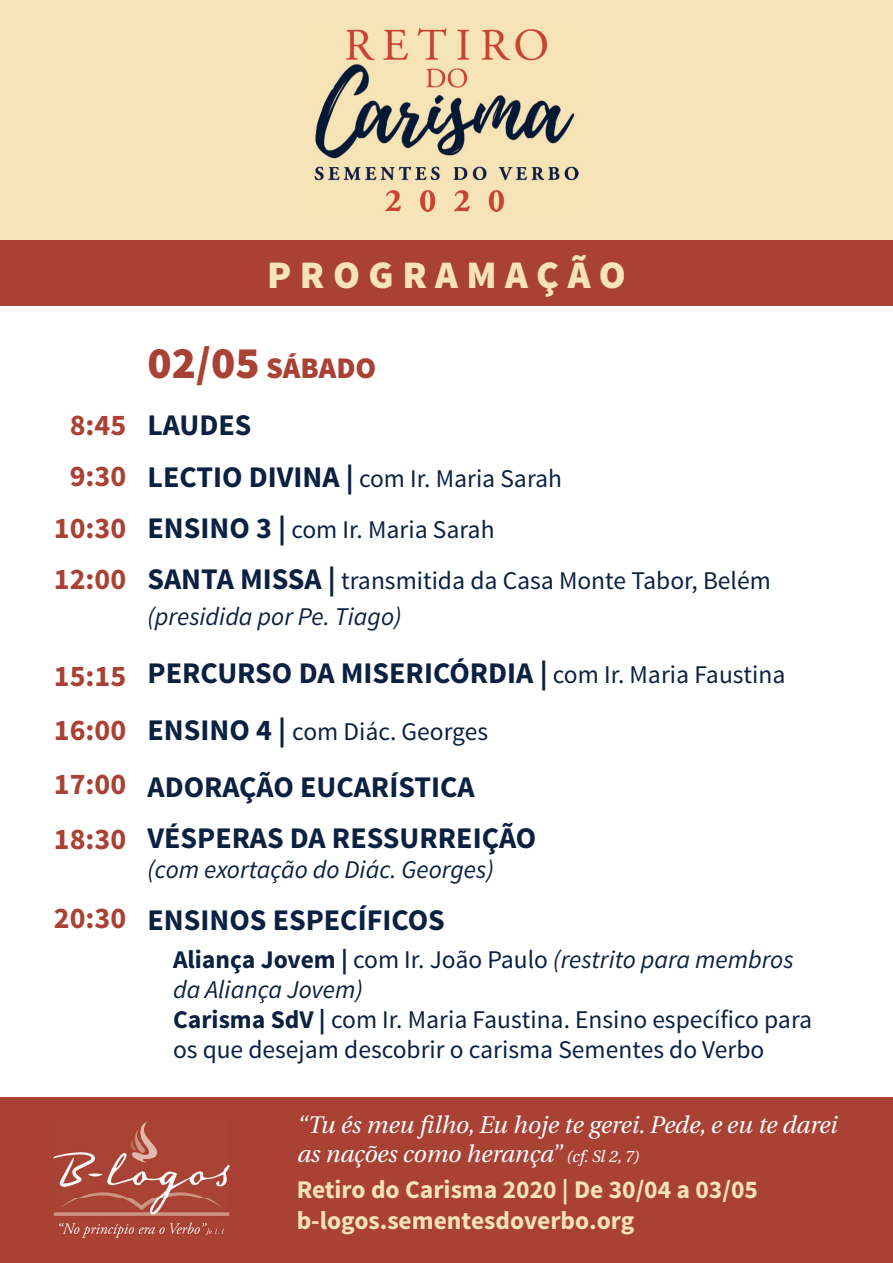
<style>
.page{position:relative;width:893px;height:1263px;background:#fff}
.page>*{position:absolute;margin:0;border:0;box-sizing:border-box;transform-origin:0 0}
.t1{font:900 39px "Source Sans Pro";letter-spacing:.22em;color:#f6e3b7}
.t2{font:700 30px/51.3px "Source Sans Pro";color:#0b2142}
.t3{font:700 30px/51.3px "Source Sans Pro";color:#a94235;text-align:center}
.t4{font:900 30px/57.3px "Source Sans Pro";color:#a94235}
.t5{font:25.5px/30px "Source Sans Pro";color:#0b2142}
.t6{font:700 25.5px/30.6px "Source Sans Pro";color:#f6e3b7}
.t7{font:italic 25.5px "Source Sans Pro";color:#0b2142}
.t8{font:italic 24px/28.8px "Heuristica";color:#fff}
.s1{font-size:45px}
.s2{font-weight:700;color:#0b2142}
.s3{font-weight:700;font-size:30px}
.s4{font-weight:400;font-size:25.5px}
.s5{font-weight:700}
.s6{font-style:italic}
.s7{font-size:16.5px}
</style>
<div class="page">
<div style="left:0;top:1097px;width:893px;height:166px;background:#a94235"></div>
<div style="left:0;top:0;width:893px;height:240px;background:#f6e3b7"></div>
<img style="left:315px;top:29px;width:263px;height:182px">
<img style="left:54px;top:1121px;width:176px;height:117px">
<div style="left:0;top:240px;width:893px;height:66px;background:#a94235"></div>
<p class="t3" style="left:54px;top:400px;width:74px">8:45<br>9:30<br>10:30<br>12:00</p>
<p class="t3" style="left:54px;top:650px;width:74px;line-height:54.3px;text-align:justify">15:15<br>16:00<br>17:00<br>18:30</p>
<p class="t3" style="left:54px;top:894px;width:74px">20:30</p>
<h1 class="t1" style="left:267px;top:249px;width:360px">PROGRAMAÇÃO</h1>
<p class="t4" style="left:148px;top:341px;width:230px"><span class="s1">02/05</span> SÁBADO<br><span class="s2">LAUDES</span></p>
<p class="t5" style="left:148px;top:453px;width:625px;line-height:51.3px"><span class="s3">LECTIO DIVINA |</span> com Ir. Maria Sarah<br><span class="s3">ENSINO 3 |</span> com Ir. Maria Sarah<br><span class="s3">SANTA MISSA |</span> transmitida da Casa Monte Tabor, Belém</p>
<p class="t7" style="left:148px;top:601px;width:255px">(presidida por Pe. Tiago)</p>
<p class="t2" style="left:148px;top:648px;width:639px">PERCURSO DA MISERICÓRDIA | <span class="s4">com Ir. Maria Faustina</span></p>
<p class="t5" style="left:148px;top:717px;width:342px"><span class="s3">ENSINO 4 |</span> com Diác. Georges</p>
<p class="t2" style="left:148px;top:762px;width:390px">ADORAÇÃO EUCARÍSTICA<br>VÉSPERAS DA RESSURREIÇÃO</p>
<p class="t7" style="left:148px;top:854px;width:348px">(com exortação do Diác. Georges)</p>
<p class="t2" style="left:148px;top:895px;width:299px">ENSINOS ESPECÍFICOS</p>
<p class="t5" style="left:173px;top:945px;width:641px"><span class="s5">Aliança Jovem |</span> com Ir. João Paulo <span class="s6">(restrito para membros da Aliança Jovem)<br></span><span class="s5">Carisma SdV |</span> com Ir. Maria Faustina. Ensino específico para os que desejam descobrir o carisma Sementes do Verbo</p>
<p class="t8" style="left:297px;top:1109px;width:542px">“Tu és meu filho, Eu hoje te gerei. Pede, e eu te darei as nações como herança” <span class="s7">(cf. Sl 2, 7)</span></p>
<p class="t6" style="left:297px;top:1175px;width:463px">Retiro do Carisma 2020 | De 30/04 a 03/05 b-logos.sementesdoverbo.org</p>
</div>
